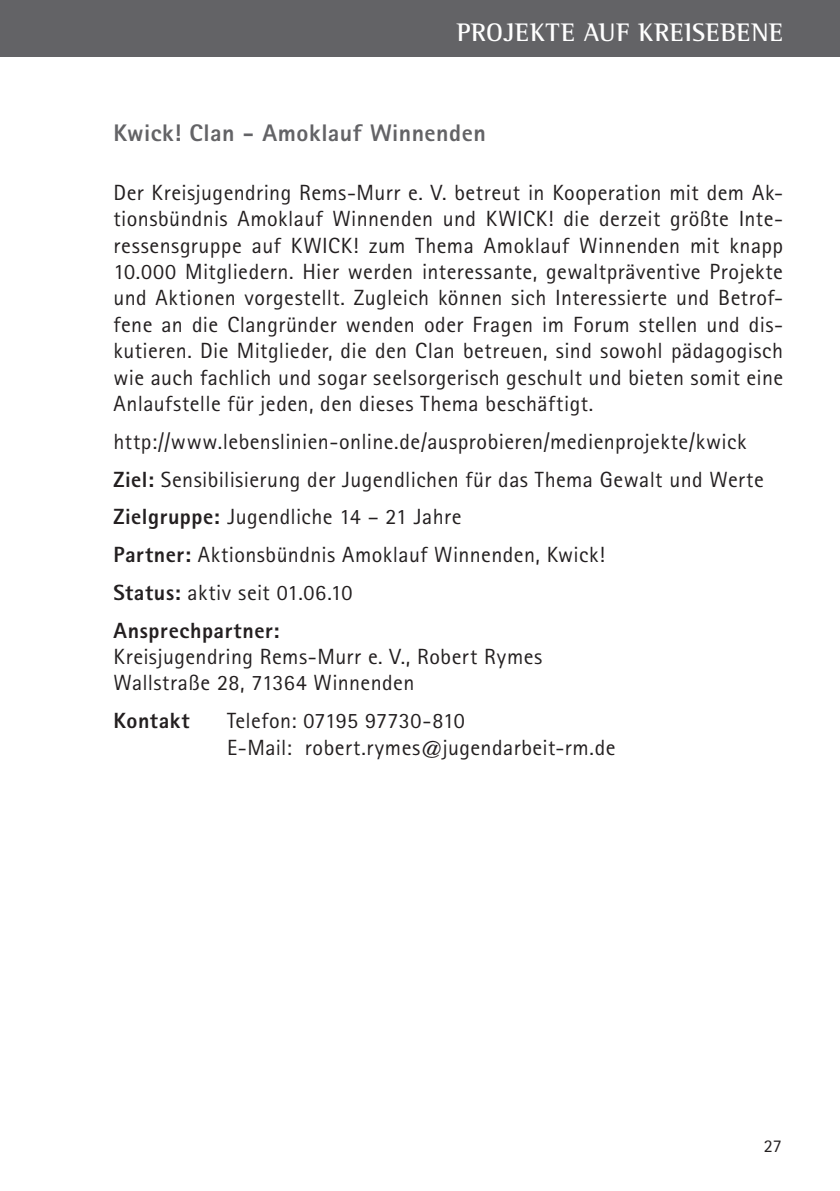
<style>
.page{position:relative;width:840px;height:1191px;background:#fff}
.page>*{position:absolute;margin:0;border:0;box-sizing:border-box;transform-origin:0 0}
.semo_13pt_bold_weiß{font:700 26px "Rotis Semi Serif Pro";letter-spacing:.025em;color:#fff}
.rotis_12_pt_bold_rot{font:800 24px "Rotis Sans Serif Pro";letter-spacing:.02em;color:#636366}
.rotis_sans_11pt_text{font:22px/26.4px "Rotis Sans Serif Pro";letter-spacing:.02em;color:#231f20}
.rotis_sans_11pt_text-2{font:800 22px "Rotis Sans Serif Pro";letter-spacing:.025em;color:#231f20}
.t1{font:18px "Rotis Sans Serif Pro";color:#231f20}
.s1{font-weight:800}
</style>
<div class="page">
<div style="left:0;top:0;width:839px;height:57px;background:#636366"></div>
<p class="semo_13pt_bold_weiß" style="left:456px;top:17px;width:328px">PROJEKTE AUF KREISEBENE</p>
<p class="rotis_12_pt_bold_rot" style="left:113px;top:118px;width:373px">Kwick! Clan - Amoklauf Winnenden</p>
<p class="rotis_sans_11pt_text" style="left:113px;top:179px;width:671px;text-align:justify">Der Kreisjugendring Rems-Murr e. V. betreut in Kooperation mit dem Ak&shy;tionsbündnis Amoklauf Winnenden und KWICK! die derzeit größte Inte&shy;ressensgruppe auf KWICK! zum Thema Amoklauf Winnenden mit knapp 10.000 Mitgliedern. Hier werden interessante, gewaltpräventive Projekte und Aktionen vorgestellt. Zugleich können sich Interessierte und Betrof&shy;fene an die Clangründer wenden oder Fragen im Forum stellen und dis&shy;kutieren. Die Mitglieder, die den Clan betreuen, sind sowohl pädagogisch wie auch fachlich und sogar seelsorgerisch geschult und bieten somit eine Anlaufstelle für jeden, den dieses Thema beschäftigt.</p>
<p class="rotis_sans_11pt_text" style="left:113px;top:428px;width:634px">http://www.lebenslinien-online.de/ausprobieren/medienprojekte/kwick</p>
<p class="rotis_sans_11pt_text" style="left:113px;top:466px;width:651px"><span class="s1">Ziel:</span> Sensibilisierung der Jugendlichen für das Thema Gewalt und Werte</p>
<p class="rotis_sans_11pt_text" style="left:113px;top:504px;width:349px"><span class="s1">Zielgruppe:</span> Jugendliche 14 – 21 Jahre</p>
<p class="rotis_sans_11pt_text" style="left:113px;top:541px;width:492px"><span class="s1">Partner:</span> Aktionsbündnis Amoklauf Winnenden, Kwick!</p>
<p class="rotis_sans_11pt_text" style="left:113px;top:579px;width:240px"><span class="s1">Status:</span> aktiv seit 01.06.10</p>
<p class="rotis_sans_11pt_text" style="left:113px;top:617px;width:430px"><span class="s1">Ansprechpartner:<br></span>Kreisjugendring Rems-Murr e. V., Robert Rymes<br>Wallstraße 28, 71364 Winnenden</p>
<p class="rotis_sans_11pt_text-2" style="left:113px;top:706px;width:78px">Kontakt</p>
<p class="rotis_sans_11pt_text" style="left:227px;top:707px;width:390px">Telefon: 07195 97730-810<br>E-Mail: robert.rymes@jugendarbeit-rm.de</p>
<p class="t1" style="left:763px;top:1135px;width:19px">27</p>
</div>
